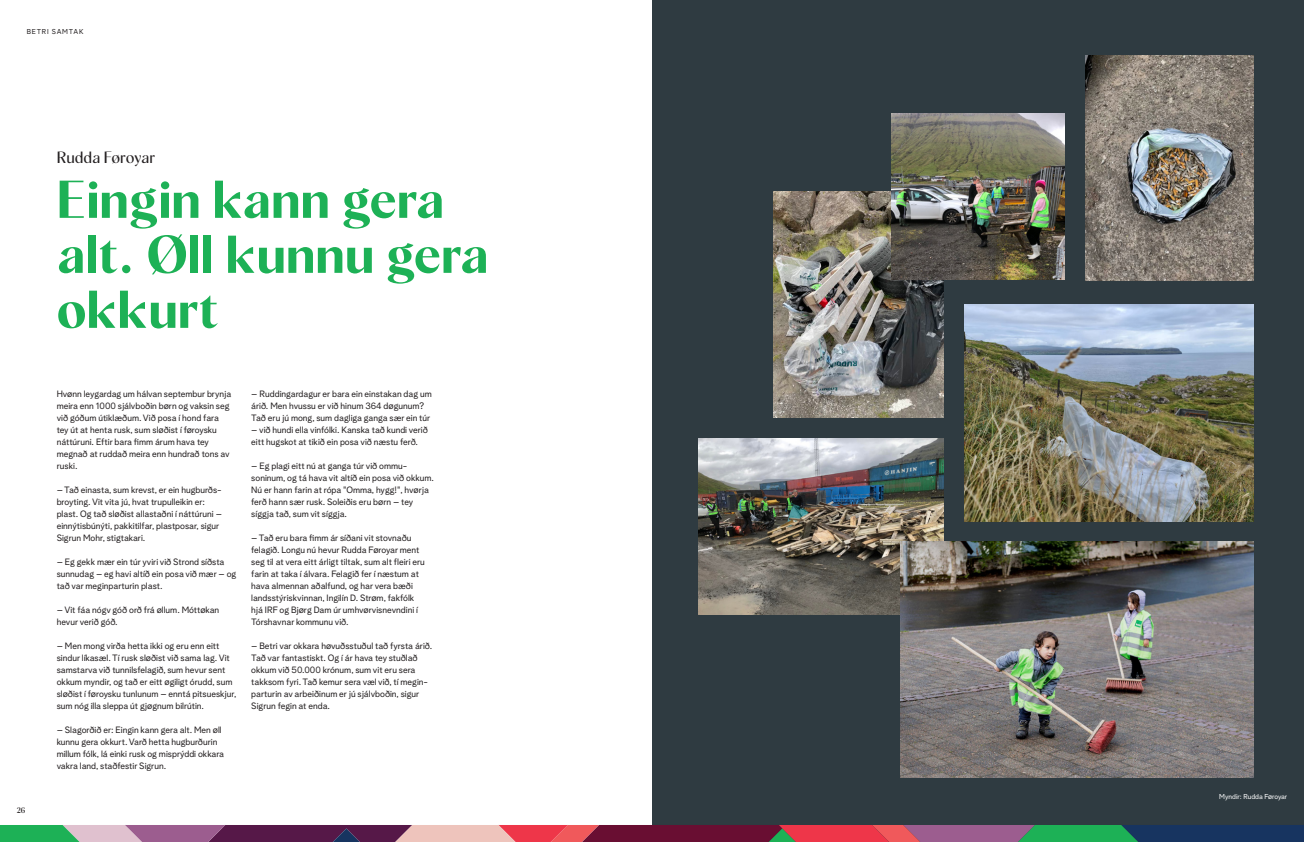
<style>
.page{position:relative;width:1304px;height:842px;background:#fff}
.page>*{position:absolute;margin:0;border:0;box-sizing:border-box;transform-origin:0 0}
.Yvirskrift{font:52px/55px "Albra Sans Semi";color:#1db156}
.Rubrik{font:16px "Albra Sans Regular";letter-spacing:-.005em;color:#231f20}
.Breyð{font:9px/12px "Albra Grotesk";color:#231f20}
.t1{font:8px "Albra Sans Medium";color:#231f20}
.Breyð-2{font:7px "Albra Grotesk";color:#fff}
.Breadcrume{font:7px "Albra Grotesk";letter-spacing:.11em;color:#231f20}
</style>
<div class="page">
<div style="left:652px;top:0;width:652px;height:842px;background:#2f3b41"></div>
<svg style="left:0;top:825px;width:1304px;height:17px;background:#7d5765"></svg>
<img style="left:774px;top:191px;width:169px;height:226px">
<img style="left:892px;top:113px;width:172px;height:167px">
<img style="left:698px;top:438px;width:245px;height:177px">
<img style="left:964px;top:304px;width:290px;height:217px">
<img style="left:900px;top:541px;width:354px;height:236px">
<img style="left:1085px;top:55px;width:169px;height:225px">
<p class="Breadcrume" style="left:27px;top:26px;width:58px">BETRI SAMTAK</p>
<p class="Rubrik" style="left:57px;top:145px;width:100px">Rudda Føroyar</p>
<p class="Yvirskrift" style="left:57px;top:168px;width:433px">Eingin kann gera alt. Øll kunnu gera okkurt</p>
<p class="t1" style="left:17px;top:804px;width:10px">26</p>
<p class="Breyð" style="left:57px;top:387px;width:176px">Hvønn leygardag um hálvan septembur brynja meira enn 1000 sjálvboðin børn og vaksin seg við góðum útiklæðum. Við posa í hond fara tey út at henta rusk, sum sløðist í føroysku náttúruni. Eftir bara fimm árum hava tey megnað at ruddað meira enn hundrað tons av ruski.</p>
<p class="Breyð" style="left:57px;top:483px;width:167px">– Tað einasta, sum krevst, er ein hugburðs&shy;broyting. Vit vita jú, hvat trupulleikin er: plast. Og tað sløðist allastaðni í náttúruni – einnýtisbúnýti, pakkitilfar, plastposar, sigur Sigrun Mohr, stigtakari.</p>
<p class="Breyð" style="left:57px;top:555px;width:181px">– Eg gekk mær ein túr yviri við Strond síðsta sunnudag – eg havi altíð ein posa við mær – og tað var meginparturin plast.</p>
<p class="Breyð" style="left:57px;top:603px;width:164px">– Vit fáa nógv góð orð frá øllum. Móttøkan hevur verið góð.</p>
<p class="Breyð" style="left:57px;top:639px;width:181px">– Men mong virða hetta ikki og eru enn eitt sindur líkasæl. Tí rusk sløðist við sama lag. Vit samstarva við tunnilsfelagið, sum hevur sent okkum myndir, og tað er eitt øgiligt órudd, sum sløðist í føroysku tunlunum – enntá pitsueskjur, sum nóg illa sleppa út gjøgnum bilrútin.</p>
<p class="Breyð" style="left:57px;top:723px;width:169px">– Slagorðið er: Eingin kann gera alt. Men øll kunnu gera okkurt. Varð hetta hugburðurin millum fólk, lá einki rusk og misprýddi okkara vakra land, staðfestir Sigrun.</p>
<p class="Breyð" style="left:251px;top:387px;width:182px">– Ruddingardagur er bara ein einstakan dag um árið. Men hvussu er við hinum 364 døgunum?<br>Tað eru jú mong, sum dagliga ganga sær ein túr</p>
<p class="Breyð" style="left:251px;top:423px;width:178px">– við hundi ella vinfólki. Kanska tað kundi verið eitt hugskot at tikið ein posa við næstu ferð.</p>
<p class="Breyð" style="left:251px;top:459px;width:184px">– Eg plagi eitt nú at ganga túr við ommu&shy;soninum, og tá hava vit altíð ein posa við okkum.<br>Nú er hann farin at rópa "Omma, hygg!", hvørja ferð hann sær rusk. Soleiðis eru børn – tey síggja tað, sum vit síggja.</p>
<p class="Breyð" style="left:251px;top:531px;width:175px">– Tað eru bara fimm ár síðani vit stovnaðu felagið. Longu nú hevur Rudda Føroyar ment seg til at vera eitt árligt tiltak, sum alt fleiri eru farin at taka í álvara. Felagið fer í næstum at hava almennan aðalfund, og har vera bæði landsstýriskvinnan, Ingilín D. Strøm, fakfólk hjá IRF og Bjørg Dam úr umhvørvisnevndini í Tórshavnar kommunu við.</p>
<p class="Breyð" style="left:251px;top:639px;width:182px">– Betri var okkara høvuðsstuðul tað fyrsta árið.<br>Tað var fantastiskt. Og í ár hava tey stuðlað okkum við 50.000 krónum, sum vit eru sera takksom fyri. Tað kemur sera væl við, tí megin&shy;parturin av arbeiðinum er jú sjálvboðin, sigur Sigrun fegin at enda.</p>
<p class="Breyð-2" style="left:1219px;top:791px;width:70px">Myndir: Rudda Føroyar</p>
</div>
